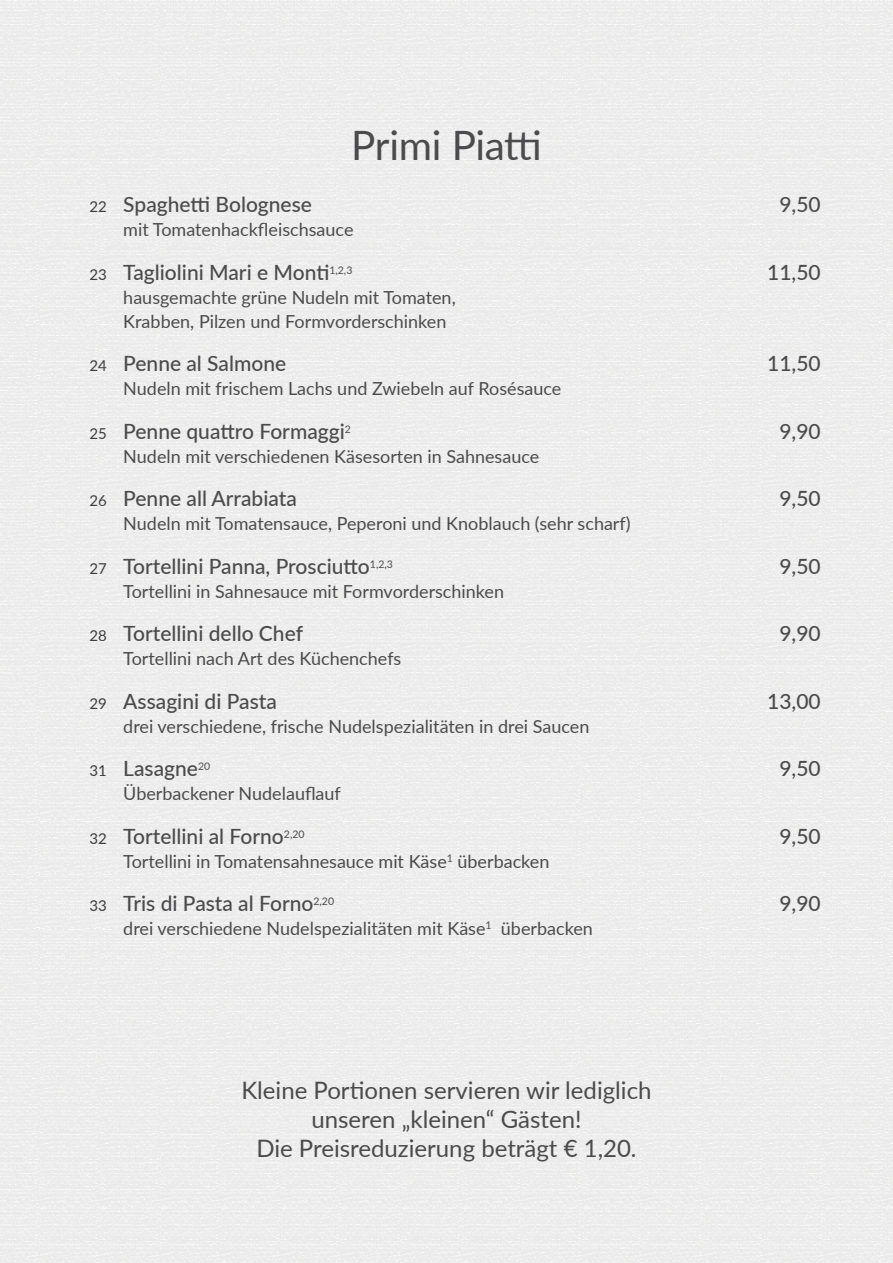
<style>
.page{position:relative;width:893px;height:1263px;background:#edecec}
.page>*{position:absolute;margin:0;border:0;box-sizing:border-box;transform-origin:0 0}
.t1{font:40.5px "Lato";letter-spacing:-.01em;color:#4b4b4d}
.t2{font:24px/28.8px "Lato";color:#4b4b4d;text-align:center}
.t3{font:500 21px "Lato";color:#4b4b4d}
.t4{font:18px/24px "Lato";color:#4b4b4d}
.s1{font-weight:400;font-size:15px;color:#3e3d40}
</style>
<div class="page">
<h1 class="t1" style="left:351px;top:116px;width:192px">Primi Piatti</h1>
<p class="t3" style="left:89px;top:189px;width:224px"><span class="s1">22</span> Spaghetti Bolognese</p>
<p class="t3" style="left:779px;top:189px;width:43px">9,50</p>
<p class="t4" style="left:123px;top:217px;width:232px">mit Tomatenhackfleischsauce</p>
<p class="t3" style="left:89px;top:257px;width:265px"><span class="s1">23</span> Tagliolini Mari e Monti<sup>1,2,3</sup></p>
<p class="t3" style="left:767px;top:257px;width:55px">11,50</p>
<p class="t4" style="left:123px;top:284px;width:334px">hausgemachte grüne Nudeln mit Tomaten,<br>Krabben, Pilzen und Formvorderschinken</p>
<p class="t3" style="left:89px;top:348px;width:198px"><span class="s1">24</span> Penne al Salmone</p>
<p class="t3" style="left:767px;top:348px;width:55px">11,50</p>
<p class="t4" style="left:123px;top:376px;width:440px">Nudeln mit frischem Lachs und Zwiebeln auf Rosésauce</p>
<p class="t3" style="left:89px;top:416px;width:263px"><span class="s1">25</span> Penne quattro Formaggi<sup>2</sup></p>
<p class="t3" style="left:779px;top:416px;width:43px">9,90</p>
<p class="t4" style="left:123px;top:443px;width:418px">Nudeln mit verschiedenen Käsesorten in Sahnesauce</p>
<p class="t3" style="left:89px;top:483px;width:209px"><span class="s1">26</span> Penne all Arrabiata</p>
<p class="t3" style="left:779px;top:483px;width:43px">9,50</p>
<p class="t4" style="left:123px;top:511px;width:509px">Nudeln mit Tomatensauce, Peperoni und Knoblauch (sehr scharf)</p>
<p class="t3" style="left:89px;top:551px;width:305px"><span class="s1">27</span> Tortellini Panna, Prosciutto<sup>1,2,3</sup></p>
<p class="t3" style="left:779px;top:551px;width:43px">9,50</p>
<p class="t4" style="left:123px;top:578px;width:382px">Tortellini in Sahnesauce mit Formvorderschinken</p>
<p class="t3" style="left:89px;top:618px;width:215px"><span class="s1">28</span> Tortellini dello Chef</p>
<p class="t3" style="left:779px;top:618px;width:43px">9,90</p>
<p class="t4" style="left:123px;top:646px;width:280px">Tortellini nach Art des Küchenchefs</p>
<p class="t3" style="left:89px;top:686px;width:189px"><span class="s1">29</span> Assagini di Pasta</p>
<p class="t3" style="left:767px;top:686px;width:55px">13,00</p>
<p class="t4" style="left:123px;top:713px;width:468px">drei verschiedene, frische Nudelspezialitäten in drei Saucen</p>
<p class="t3" style="left:89px;top:753px;width:122px"><span class="s1">31</span> Lasagne<sup>20</sup></p>
<p class="t3" style="left:779px;top:753px;width:43px">9,50</p>
<p class="t4" style="left:123px;top:781px;width:219px">Überbackener Nudelauflauf</p>
<p class="t3" style="left:89px;top:821px;width:217px"><span class="s1">32</span> Tortellini al Forno<sup>2,20</sup></p>
<p class="t3" style="left:779px;top:821px;width:43px">9,50</p>
<p class="t4" style="left:123px;top:848px;width:428px">Tortellini in Tomatensahnesauce mit Käse<sup>1</sup> überbacken</p>
<p class="t3" style="left:89px;top:888px;width:246px"><span class="s1">33</span> Tris di Pasta al Forno<sup>2,20</sup></p>
<p class="t3" style="left:779px;top:888px;width:43px">9,90</p>
<p class="t4" style="left:123px;top:916px;width:471px">drei verschiedene Nudelspezialitäten mit Käse<sup>1</sup> überbacken</p>
<h2 class="t2" style="left:241px;top:1075px;width:412px">Kleine Portionen servieren wir lediglich unseren „kleinen“ Gästen!<br>Die Preisreduzierung beträgt € 1,20.</h2>
</div>
